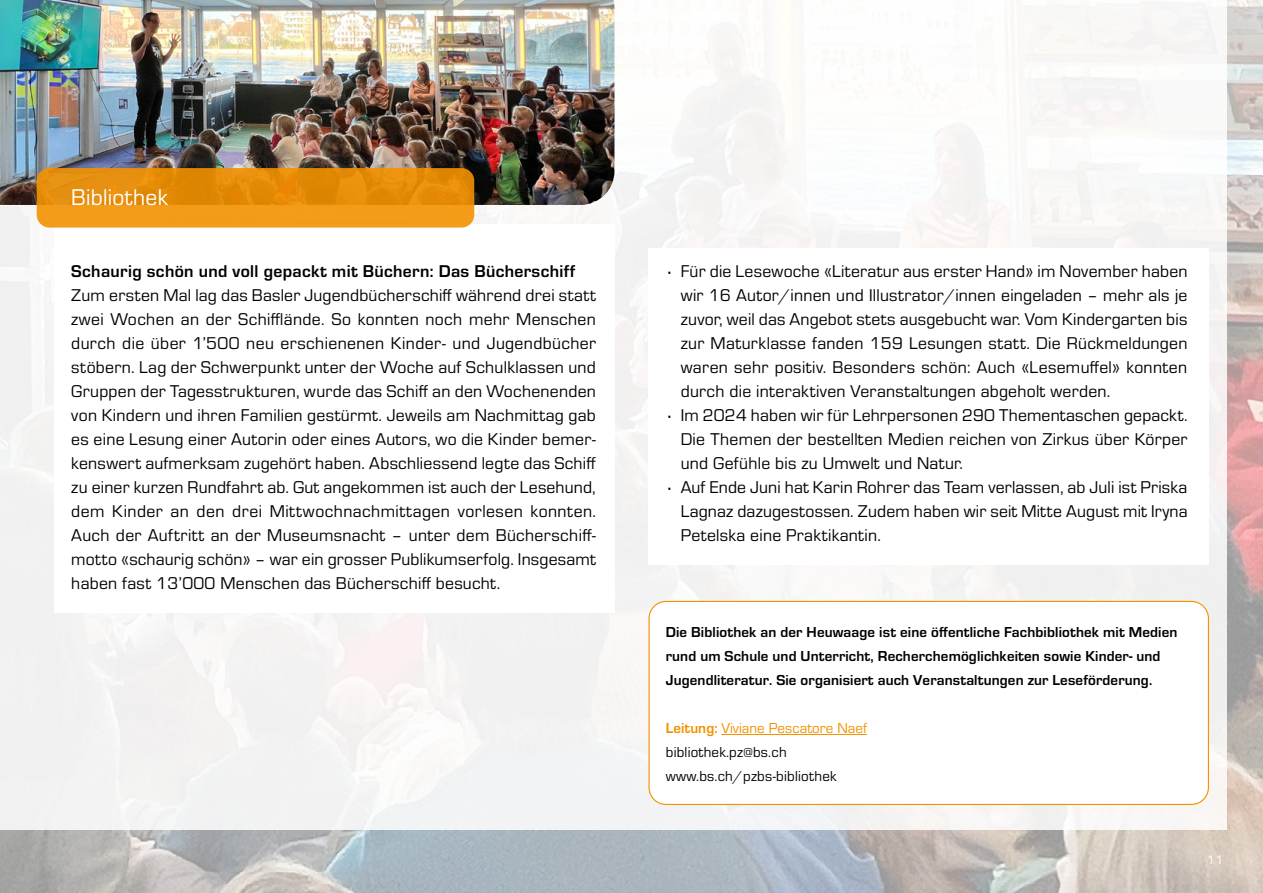
<style>
.page{position:relative;width:1263px;height:893px;background:#fff}
.page>*{position:absolute;margin:0;border:0;box-sizing:border-box;transform-origin:0 0}
.t1{font:23.7px "Eurostile";letter-spacing:.01em;color:#fff}
.t2{font:17.7px/24px "Eurostile";letter-spacing:.015em;color:#000;text-align:justify}
.t3{font:700 17.7px "Eurostile";letter-spacing:.02em;color:#000}
.t4{font:700 15px/24px "Eurostile";letter-spacing:.01em;color:#000}
.t5{font:15px/24px "Eurostile";letter-spacing:.015em;color:#000}
.t6{font:12.75px "Eurostile";color:#fff}
.s1{font-weight:700}
.s2{font-weight:700;color:#f39200}
.s3{color:#f39200}
</style>
<div class="page">
<img style="left:0;top:0;width:1263px;height:893px">
<div style="left:0;top:0;width:1226px;height:829px;background:#f6f4f4"></div>
<div style="left:54px;top:224px;width:560px;height:389px;background:#fff"></div>
<div style="left:648px;top:248px;width:561px;height:317px;background:#fff"></div>
<div style="left:649px;top:601px;width:559px;height:203px;background:#fff;border-radius:17px"></div>
<div style="left:648px;top:601px;width:561px;height:204px;border:1px solid #f39200;border-radius:17px"></div>
<hr style="left:721px;top:734px;width:146px;height:1px;background:#f39200">
<img style="left:0;top:0;width:614px;height:205px">
<svg style="left:37px;top:168px;width:437px;height:60px;background:#e99210"></svg>
<h1 class="t1" style="left:71px;top:181px;width:98px">Bibliothek</h1>
<p class="t3" style="left:71px;top:258px;width:505px">Schaurig schön und voll gepackt mit Büchern: Das Bücherschiff</p>
<p class="t2" style="left:71px;top:282px;width:526px">Zum ersten Mal lag das Basler Jugendbücherschiff während drei statt zwei Wochen an der Schifflände. So konnten noch mehr Menschen durch die über 1’500 neu erschienenen Kinder- und Jugendbücher stöbern. Lag der Schwerpunkt unter der Woche auf Schulklassen und Gruppen der Tagesstrukturen, wurde das Schiff an den Wochenenden von Kindern und ihren Familien gestürmt. Jeweils am Nachmittag gab es eine Lesung einer Autorin oder eines Autors, wo die Kinder bemer&shy;kenswert aufmerksam zugehört haben. Abschliessend legte das Schiff zu einer kurzen Rundfahrt ab. Gut angekommen ist auch der Lesehund, dem Kinder an den drei Mittwochnachmittagen vorlesen konnten.<br>Auch der Auftritt an der Museumsnacht – unter dem Bücherschiff&shy;motto «schaurig schön» – war ein grosser Publikumserfolg. Insgesamt haben fast 13’000 Menschen das Bücherschiff besucht.</p>
<p class="t2" style="left:666px;top:258px;width:523px"><span class="s1">·</span> Für die Lesewoche «Literatur aus erster Hand» im November haben</p>
<p class="t2" style="left:681px;top:282px;width:508px">wir 16 Autor/innen und Illustrator/innen eingeladen – mehr als je</p>
<p class="t2" style="left:681px;top:306px;width:508px">zuvor, weil das Angebot stets ausgebucht war. Vom Kindergarten bis</p>
<p class="t2" style="left:681px;top:330px;width:508px">zur Maturklasse fanden 159 Lesungen statt. Die Rückmeldungen</p>
<p class="t2" style="left:681px;top:354px;width:508px">waren sehr positiv. Besonders schön: Auch «Lesemuffel» konnten</p>
<p class="t2" style="left:681px;top:378px;width:431px">durch die interaktiven Veranstaltungen abgeholt werden.</p>
<p class="t2" style="left:666px;top:402px;width:523px"><span class="s1">·</span> Im 2024 haben wir für Lehrpersonen 290 Thementaschen gepackt.</p>
<p class="t2" style="left:681px;top:426px;width:508px">Die Themen der bestellten Medien reichen von Zirkus über Körper</p>
<p class="t2" style="left:681px;top:450px;width:284px">und Gefühle bis zu Umwelt und Natur.</p>
<p class="t2" style="left:666px;top:474px;width:523px"><span class="s1">·</span> Auf Ende Juni hat Karin Rohrer das Team verlassen, ab Juli ist Priska</p>
<p class="t2" style="left:681px;top:498px;width:508px">Lagnaz dazugestossen. Zudem haben wir seit Mitte August mit Iryna</p>
<p class="t2" style="left:681px;top:522px;width:202px">Petelska eine Praktikantin.</p>
<p class="t4" style="left:666px;top:619px;width:513px">Die Bibliothek an der Heuwaage ist eine öffentliche Fachbibliothek mit Medien rund um Schule und Unterricht, Recherchemöglichkeiten sowie Kinder- und<br>Jugendliteratur. Sie organisiert auch Veranstaltungen zur Leseförderung.</p>
<p class="t5" style="left:666px;top:715px;width:203px"><span class="s2">Leitung:</span> <span class="s3">Viviane Pescatore Naef </span>bibliothek.pz@bs.ch www.bs.ch/pzbs-bibliothek</p>
<p class="t6" style="left:1207px;top:851px;width:18px">11</p>
</div>
